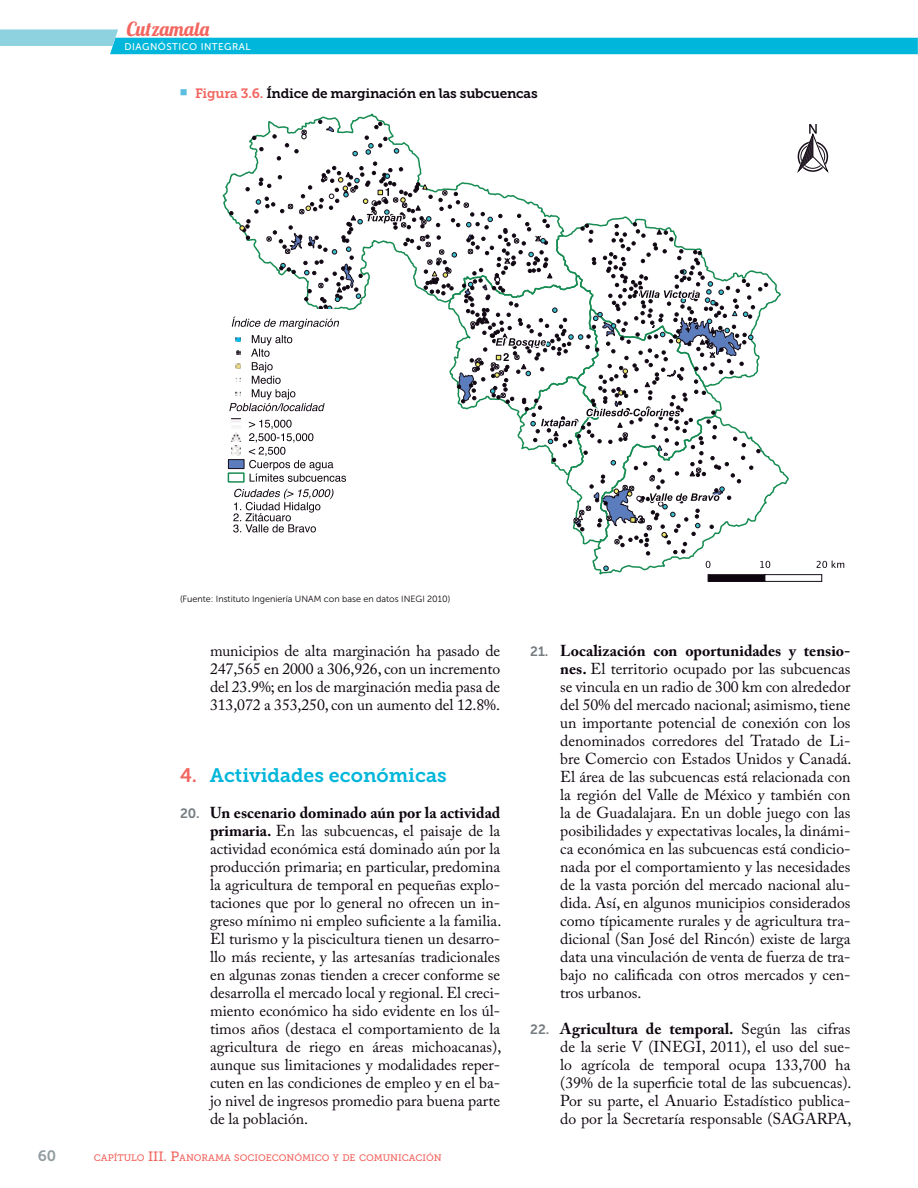
<style>
.page{position:relative;width:918px;height:1188px;background:#fff}
.page>*{position:absolute;margin:0;border:0;box-sizing:border-box;transform-origin:0 0}
.t1{font:19.5px "Museo Slab 700";color:#00b6da}
.t2{font:italic 700 19.5px "Lobster Two";color:#f2655f}
.t3{font:15.75px/18px "Adobe Caslon Pro";color:#0d050d;text-align:justify}
.t4{font:15px "Museo Slab 700";color:#939ea2}
.t5{font:13.5px "Museo Slab 700";letter-spacing:-.015em;color:#0d050d}
.t6{font:9.75px "Museo Sans 500";letter-spacing:.05em;color:#fff}
.t7{font:9.45px "Museo Slab 500";color:#f2655f}
.t8{font:9px "Museo Sans 300";color:#0d050d}
.s1{color:#f2655f}
.s2{font-family:"Museo Sans 700";font-size:13.5px;color:#767c80}
.s3{font-weight:700}
.s4{font-size:13.5px}
</style>
<div class="page">
<div style="left:228px;top:459px;width:16px;height:10px;border:1px solid #160d19"></div>
<div style="left:228px;top:472px;width:17px;height:11px;border:1px solid #178c52"></div>
<div style="left:708px;top:575px;width:57px;height:6px;background:#0d050d"></div>
<div style="left:708px;top:574px;width:57px;height:8px;border:1px solid #160d19"></div>
<div style="left:765px;top:574px;width:57px;height:8px;border:1px solid #160d19"></div>
<svg style="left:229px;top:120px;width:615px;height:457px"></svg>
<svg style="left:0;top:29px;width:918px;height:25px"></svg>
<p class="t2" style="left:126px;top:17px;width:86px">Cutzamala</p>
<p class="t6" style="left:124px;top:43px;width:128px">DIAGNÓSTICO INTEGRAL</p>
<p class="t5" style="left:195px;top:88px;width:344px"><span class="s1">Figura 3.6.</span> Índice de marginación en las subcuencas</p>
<p class="t8" style="left:180px;top:595px;width:272px">(Fuente: Instituto Ingeniería UNAM con base en datos INEGI 2010)</p>
<p class="t3" style="left:210px;top:643px;width:292px">municipios de alta marginación ha pasado de 247,565 en 2000 a 306,926, con un incremento del 23.9%; en los de marginación media pasa de 313,072 a 353,250, con un aumento del 12.8%.</p>
<p class="t1" style="left:180px;top:767px;width:268px"><span class="s1">4.</span> Actividades económicas</p>
<p class="t3" style="left:210px;top:805px;width:293px;text-indent:-30px"><span class="s2">20.</span> <span class="s3">Un escenario dominado aún por la actividad primaria.</span> En las subcuencas, el paisaje de la actividad económica está dominado aún por la producción primaria; en particular, predomina la agricultura de temporal en pequeñas explo&shy;taciones que por lo general no ofrecen un in&shy;greso mínimo ni empleo suficiente a la familia.<br>El turismo y la piscicultura tienen un desarro&shy;llo más reciente, y las artesanías tradicionales en algunas zonas tienden a crecer conforme se desarrolla el mercado local y regional. El creci&shy;miento económico ha sido evidente en los úl&shy;timos años (destaca el comportamiento de la agricultura de riego en áreas michoacanas), aunque sus limitaciones y modalidades reper&shy;cuten en las condiciones de empleo y en el ba&shy;jo nivel de ingresos promedio para buena parte de la población.</p>
<p class="t4" style="left:38px;top:1150px;width:20px">60</p>
<p class="t7" style="left:94px;top:1152px;width:349px">CAPÍTULO <span class="s4">III. P</span>ANORAMA SOCIOECONÓMICO Y DE COMUNICACIÓN</p>
<p class="t3" style="left:560px;top:643px;width:293px;text-indent:-30px"><span class="s2">21.</span> <span class="s3">Localización con oportunidades y tensio&shy;nes.</span> El territorio ocupado por las subcuencas se vincula en un radio de 300 km con alrededor del 50% del mercado nacional; asimismo, tiene un importante potencial de conexión con los denominados corredores del Tratado de Li&shy;bre Comercio con Estados Unidos y Canadá.<br>El área de las subcuencas está relacionada con la región del Valle de México y también con la de Guadalajara. En un doble juego con las posibilidades y expectativas locales, la dinámi&shy;ca económica en las subcuencas está condicio&shy;nada por el comportamiento y las necesidades de la vasta porción del mercado nacional alu&shy;dida. Así, en algunos municipios considerados como típicamente rurales y de agricultura tra&shy;dicional (San José del Rincón) existe de larga data una vinculación de venta de fuerza de tra&shy;bajo no calificada con otros mercados y cen&shy;tros urbanos.</p>
<p class="t3" style="left:560px;top:1021px;width:293px;text-indent:-30px"><span class="s2">22.</span> <span class="s3">Agricultura de temporal.</span> Según las cifras de la serie V (INEGI, 2011), el uso del sue&shy;lo agrícola de temporal ocupa 133,700 ha (39% de la superficie total de las subcuencas).<br>Por su parte, el Anuario Estadístico publica&shy;do por la Secretaría responsable (SAGARPA,</p>
</div>
